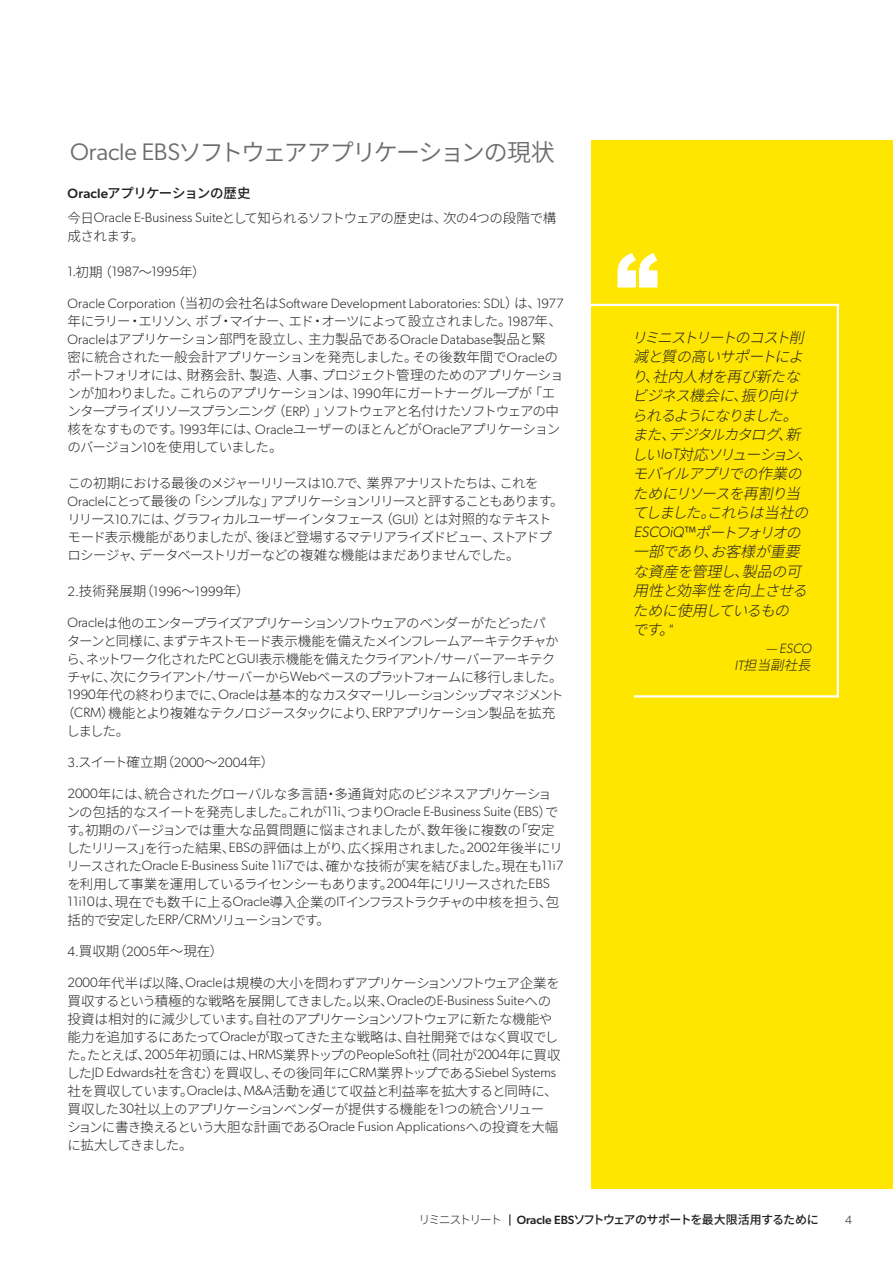
<style>
.page{position:relative;width:893px;height:1263px;background:#fff}
.page>*{position:absolute;margin:0;border:0;box-sizing:border-box;transform-origin:0 0}
.Body_copy_Light_whit{font:24px "Source Han Sans JP";letter-spacing:-.08em;color:#6c6d70}
.Sidebar_Quote_Black{font:italic 300 15px/19.5px "Source Han Sans JP";color:#231f20}
.Body_Copy_Black_Ligh{font:300 13.5px/18px "Source Han Sans JP";letter-spacing:-.065em;color:#231f20}
.Body_Copy_Black_Ligh-2{font:300 13.5px "Source Han Sans JP";letter-spacing:-.085em;color:#231f20}
.Body_Copy_Black_Ligh-3{font:300 13.5px/18px "Source Han Sans JP";letter-spacing:-.04em;color:#231f20}
.Body_Copy_Black_Ligh-4{font:300 13.5px "Source Han Sans JP";letter-spacing:-.09em;color:#231f20}
.Body_Copy_Black_Ligh-5{font:300 13.5px "Source Han Sans JP";letter-spacing:-.095em;color:#231f20}
.Body_Copy_Black_Ligh-6{font:300 13.5px "Gibson";color:#231f20}
.H4_Gibson_Med_10_14{font:500 13.5px "Source Han Sans JP";letter-spacing:-.035em;color:#231f20}
.Body_Copy_Black_Ligh-7{font:300 13.5px "Gibson";letter-spacing:-.02em;color:#231f20}
.Sidebar_Quote_Attrib{font:italic 300 13.5px/17px "Gibson";color:#231f20}
.t1{font:500 12px "Source Han Sans JP";letter-spacing:-.055em;color:#231f20}
.t2{font:300 12px "Gibson";color:#231f20}
.s1{font-family:"Gibson"}
.s2{font-family:"Source Han Sans JP"}
.s3{font-weight:300}
</style>
<div class="page">
<div style="left:591px;top:141px;width:302px;height:1048px;background:#ffe601"></div>
<svg style="left:591px;top:303px;width:248px;height:395px"></svg>
<p class="Body_copy_Light_whit" style="left:68px;top:138px;width:489px"><sup>.</sup><span class="s1">Oracle EBS</span>ソフトウェアアプリケーションの現状</p>
<p class="H4_Gibson_Med_10_14" style="left:68px;top:185px;width:185px"><span class="s1">Oracle</span>アプリケーションの歴史</p>
<p class="Body_Copy_Black_Ligh-3" style="left:68px;top:209px;width:490px">今日<span class="s1">Oracle E-Business Suite</span>として知られるソフトウェアの歴史は、次の<span class="s1">4</span>つの段階で構成されます。</p>
<p class="Body_Copy_Black_Ligh-7" style="left:68px;top:263px;width:140px">1.<span class="s2">初期（</span>1987<span class="s2">～</span>1995<span class="s2">年）</span></p>
<p class="Body_Copy_Black_Ligh" style="left:68px;top:294px;width:498px"><span class="s1">Oracle Corporation</span>（当初の会社名は<span class="s1">Software Development Laboratories: SDL</span>）は、<span class="s1">1977</span>年にラリー・エリソン、ボブ・マイナー、エド・オーツによって設立されました。<span class="s1">1987</span>年、<span class="s1">Oracle</span>はアプリケーション部門を設立し、主力製品である<span class="s1">Oracle Database</span>製品と緊<br>密に統合された一般会計アプリケーションを発売しました。その後数年間で<span class="s1">Oracle</span>のポートフォリオには、財務会計、製造、人事、プロジェクト管理のためのアプリケーションが加わりました。これらのアプリケーションは、<span class="s1">1990</span>年にガートナーグループが「エンタープライズリソースプランニング（<span class="s1">ERP</span>）」ソフトウェアと名付けたソフトウェアの中核をなすものです。<span class="s1">1993</span>年には、<span class="s1">Oracle</span>ユーザーのほとんどが<span class="s1">Oracle</span>アプリケーションのバージョン<span class="s1">10</span>を使用していました。</p>
<p class="Body_Copy_Black_Ligh" style="left:68px;top:475px;width:498px">この初期における最後のメジャーリリースは<span class="s1">10.7</span>で、業界アナリストたちは、これを<span class="s1">Oracle</span>にとって最後の「シンプルな」アプリケーションリリースと評することもあります。リリース<span class="s1">10.7</span>には、グラフィカルユーザーインタフェース（<span class="s1">GUI</span>）とは対照的なテキストモード表示機能がありましたが、後ほど登場するマテリアライズドビュー、ストアドプロシージャ、データベーストリガーなどの複雑な機能はまだありませんでした。</p>
<p class="Body_Copy_Black_Ligh-6" style="left:68px;top:583px;width:184px">2.<span class="s2">技術発展期（</span>1996<span class="s2">～</span>1999<span class="s2">年）</span></p>
<p class="Body_Copy_Black_Ligh-4" style="left:68px;top:615px;width:480px"><span class="s1">Oracle</span>は他のエンタープライズアプリケーションソフトウェアのベンダーがたどったパ</p>
<p class="Body_Copy_Black_Ligh-2" style="left:67px;top:633px;width:493px">ターンと同様に、まずテキストモード表示機能を備えたメインフレームアーキテクチャか</p>
<p class="Body_Copy_Black_Ligh" style="left:66px;top:650px;width:490px">ら、ネットワーク化された<span class="s1">PC</span>と<span class="s1">GUI</span>表示機能を備えたクライアント<span class="s1">/</span>サーバーアーキテク</p>
<p class="Body_Copy_Black_Ligh-5" style="left:67px;top:669px;width:497px">チャに、次にクライアント<span class="s1">/</span>サーバーから<span class="s1">Web</span>ベースのプラットフォームに移行しました。</p>
<p class="Body_Copy_Black_Ligh" style="left:68px;top:686px;width:498px"><span class="s1">1990</span>年代の終わりまでに、<span class="s1">Oracle</span>は基本的なカスタマーリレーションシップマネジメント</p>
<p class="Body_Copy_Black_Ligh-2" style="left:61px;top:705px;width:495px">（<span class="s1">CRM</span>）機能とより複雑なテクノロジースタックにより、<span class="s1">ERP</span>アプリケーション製品を拡充</p>
<p class="Body_Copy_Black_Ligh" style="left:66px;top:722px;width:64px">しました。</p>
<p class="Body_Copy_Black_Ligh-2" style="left:68px;top:755px;width:208px"><span class="s1">3.</span>スイート確立期（<span class="s1">2000</span>～<span class="s1">2004</span>年）</p>
<p class="Body_Copy_Black_Ligh" style="left:66px;top:785px;width:498px"><span class="s1">2000</span>年には、統合されたグローバルな多言語・多通貨対応のビジネスアプリケーションの包括的なスイートを発売しました。これが<span class="s1">11i</span>、つまり<span class="s1">Oracle E-Business Suite</span>（<span class="s1">EBS</span>）です。初期のバージョンでは重大な品質問題に悩まされましたが、数年後に複数の「安定したリリース」を行った結果、<span class="s1">EBS</span>の評価は上がり、広く採用されました。<span class="s1">2002</span>年後半にリリースされた<span class="s1">Oracle E-Business Suite 11i7</span>では、確かな技術が実を結びました。現在も<span class="s1">11i7</span>を利用して事業を運用しているライセンシーもあります。<span class="s1">2004</span>年にリリースされた<span class="s1">EBS 11i10</span>は、現在でも数千に上る<span class="s1">Oracle</span>導入企業の<span class="s1">IT</span>インフラストラクチャの中核を担う、包括的で安定した<span class="s1">ERP/CRM</span>ソリューションです。</p>
<p class="Body_Copy_Black_Ligh" style="left:68px;top:943px;width:157px"><span class="s1">4.</span>買収期（<span class="s1">2005</span>年～現在）</p>
<p class="Body_Copy_Black_Ligh" style="left:66px;top:974px;width:496px"><span class="s1">2000</span>年代半ば以降、<span class="s1">Oracle</span>は規模の大小を問わずアプリケーションソフトウェア企業を買収するという積極的な戦略を展開してきました。以来、<span class="s1">Oracle</span>の<span class="s1">E-Business Suite</span>への投資は相対的に減少しています。自社のアプリケーションソフトウェアに新たな機能や能力を追加するにあたって<span class="s1">Oracle</span>が取ってきた主な戦略は、自社開発ではなく買収でした。たとえば、<span class="s1">2005</span>年初頭には、<span class="s1">HRMS</span>業界トップの<span class="s1">PeopleSoft</span>社（同社が<span class="s1">2004</span>年に買収した<span class="s1">JD Edwards</span>社を含む）を買収し、その後同年に<span class="s1">CRM</span>業界トップである<span class="s1">Siebel Systems</span>社を買収しています。<span class="s1">Oracle</span>は、<span class="s1">M&amp;A</span>活動を通じて収益と利益率を拡大すると同時に、買収した<span class="s1">30</span>社以上のアプリケーションベンダーが提供する機能を<span class="s1">1</span>つの統合ソリュー<br>ションに書き換えるという大胆な計画である<span class="s1">Oracle Fusion Applications</span>への投資を大幅に拡大してきました。</p>
<p class="Sidebar_Quote_Black" style="left:632px;top:328px;width:190px">リミニストリートのコスト削減と質の高いサポートにより、社内人材を再び新たなビジネス機会に、振り向けられるようになりました。また、デジタルカタログ、新しい<span class="s1">Io T</span>対応ソリューション、モバイルアプリでの作業のためにリソースを再割り当てしました。これらは当社の<br><span class="s1">ESCOiQ™</span>ポートフォリオの一部であり、お客様が重要な資産を管理し、製品の可用性と効率性を向上させるために使用しているものです。<span class="s1">"</span></p>
<p class="Sidebar_Quote_Attrib" style="left:735px;top:640px;width:85px;text-indent:32px">— ESCO<br>I T<span class="s2">担当副社長</span></p>
<p class="t1" style="left:418px;top:1213px;width:402px"><span class="s3">リミニストリート</span> <span class="s1">| Oracle EBS</span>ソフトウェアのサポートを最大限活用するために</p>
<p class="t2" style="left:845px;top:1212px;width:8px">4</p>
</div>
